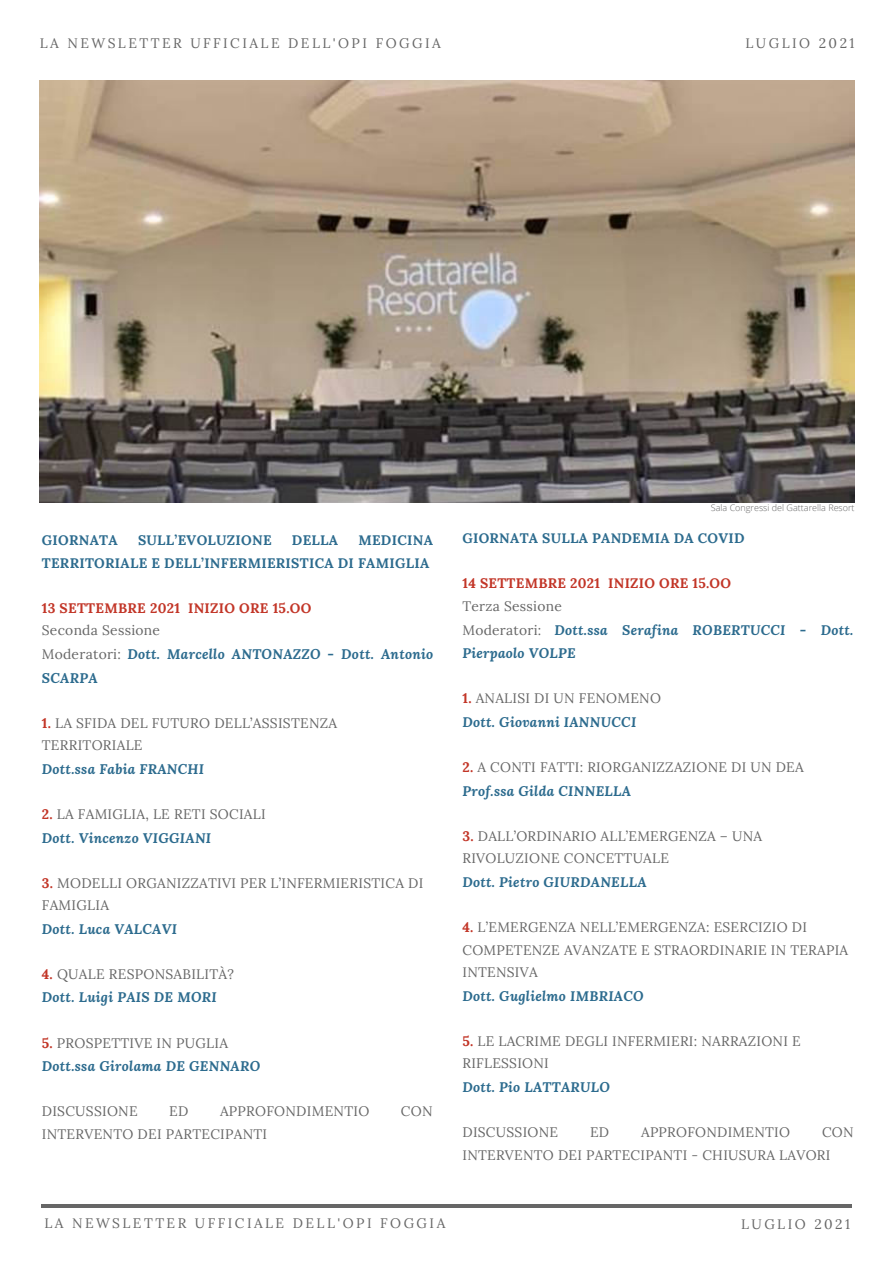
<style>
.page{position:relative;width:894px;height:1264px;background:#fff}
.page>*{position:absolute;margin:0;border:0;box-sizing:border-box;transform-origin:0 0}
.t1{font:13.8px/22.5px "Lora";letter-spacing:.02em;color:#666}
.t2{font:italic 700 13.8px/23.7px "Lora";letter-spacing:.02em;color:#2c6b8e}
.t3{font:700 13.8px/22.5px "Lora";letter-spacing:.02em;color:#2c6b8e;text-align:right}
.t4{font:13.8px "Lora";letter-spacing:.18em;color:#666}
.t5{font:700 13.8px "Lora";letter-spacing:.02em;color:#c23527}
.t6{font:300 9px "Open Sans";color:#666}
.s1{font-weight:400;font-style:normal;color:#666}
.s2{font-weight:700;color:#c23527}
.s3{font-weight:700;font-style:italic;color:#2c6b8e}
.s4{font-style:normal;color:#c23527}
</style>
<div class="page">
<img style="left:40px;top:80px;width:814px;height:422px">
<hr style="left:42px;top:1204px;width:809px;height:3px;background:#666">
<p class="t4" style="left:40px;top:33px;width:402px">LA NEWSLETTER UFFICIALE DELL'OPI FOGGIA</p>
<p class="t4" style="left:745px;top:32px;width:110px">LUGLIO 2021</p>
<p class="t3" style="left:42px;top:527px;width:77px">GIORNATA</p>
<p class="t3" style="left:138px;top:527px;width:135px">SULL’EVOLUZIONE</p>
<p class="t3" style="left:292px;top:527px;width:48px">DELLA</p>
<p class="t3" style="left:42px;top:527px;width:392px">MEDICINA<br>TERRITORIALE E DELL’INFERMIERISTICA DI FAMIGLIA</p>
<p class="t5" style="left:42px;top:596px;width:271px">13 SETTEMBRE 2021 INIZIO ORE 15.OO</p>
<p class="t2" style="left:42px;top:618px;width:393px"><span class="s1">Seconda Sessione<br>Moderatori:</span> Dott. Marcello ANTONAZZO - Dott. Antonio<br>SCARPA</p>
<p class="t1" style="left:42px;top:710px;width:297px"><span class="s2">1.</span> LA SFIDA DEL FUTURO DELL’ASSISTENZA<br>TERRITORIALE</p>
<p class="t2" style="left:42px;top:756px;width:164px">Dott.ssa Fabia FRANCHI</p>
<p class="t1" style="left:42px;top:801px;width:225px;line-height:23.7px"><span class="s2">2.</span> LA FAMIGLIA, LE RETI SOCIALI<br><span class="s3">Dott. Vincenzo VIGGIANI</span></p>
<p class="t1" style="left:42px;top:870px;width:383px"><span class="s2">3.</span> MODELLI ORGANIZZATIVI PER L’INFERMIERISTICA DI<br>FAMIGLIA</p>
<p class="t2" style="left:42px;top:916px;width:137px">Dott. Luca VALCAVI</p>
<p class="t1" style="left:42px;top:961px;width:194px;line-height:23.7px"><span class="s2">4.</span> QUALE RESPONSABILITÀ?<br><span class="s3">Dott. Luigi PAIS DE MORI</span></p>
<p class="t2" style="left:42px;top:1030px;width:220px"><span class="s4">5.</span> <span class="s1">PROSPETTIVE IN PUGLIA<br></span>Dott.ssa Girolama DE GENNARO</p>
<p class="t1" style="left:42px;top:1099px;width:97px">DISCUSSIONE</p>
<p class="t1" style="left:169px;top:1099px;width:21px">ED</p>
<p class="t1" style="left:220px;top:1099px;width:151px">APPROFONDIMENTIO</p>
<p class="t1" style="left:401px;top:1099px;width:33px">CON</p>
<p class="t1" style="left:42px;top:1121px;width:227px">INTERVENTO DEI PARTECIPANTI</p>
<p class="t6" style="left:710px;top:501px;width:145px">Sala Congressi del Gattarella Resort</p>
<p class="t3" style="left:462px;top:526px;width:283px">GIORNATA SULLA PANDEMIA DA COVID</p>
<p class="t5" style="left:462px;top:572px;width:270px">14 SETTEMBRE 2021 INIZIO ORE 15.OO</p>
<p class="t2" style="left:462px;top:593px;width:392px"><span class="s1">Terza Sessione<br>Moderatori:</span> Dott.ssa Serafina ROBERTUCCI - Dott.<br>Pierpaolo VOLPE</p>
<p class="t1" style="left:462px;top:686px;width:200px"><span class="s2">1.</span> ANALISI DI UN FENOMENO</p>
<p class="t2" style="left:462px;top:709px;width:175px">Dott. Giovanni IANNUCCI</p>
<p class="t1" style="left:462px;top:754px;width:343px;line-height:23.7px"><span class="s2">2.</span> A CONTI FATTI: RIORGANIZZAZIONE DI UN DEA<br><span class="s3">Prof.ssa Gilda CINNELLA</span></p>
<p class="t1" style="left:462px;top:823px;width:301px"><span class="s2">3.</span> DALL’ORDINARIO ALL’EMERGENZA – UNA<br>RIVOLUZIONE CONCETTUALE</p>
<p class="t2" style="left:462px;top:869px;width:185px">Dott. Pietro GIURDANELLA</p>
<p class="t1" style="left:462px;top:915px;width:387px"><span class="s2">4.</span> L’EMERGENZA NELL’EMERGENZA: ESERCIZIO DI<br>COMPETENZE AVANZATE E STRAORDINARIE IN TERAPIA<br>INTENSIVA</p>
<p class="t2" style="left:462px;top:983px;width:183px">Dott. Guglielmo IMBRIACO</p>
<p class="t1" style="left:462px;top:1028px;width:340px"><span class="s2">5.</span> LE LACRIME DEGLI INFERMIERI: NARRAZIONI E<br>RIFLESSIONI</p>
<p class="t2" style="left:462px;top:1074px;width:149px">Dott. Pio LATTARULO</p>
<p class="t1" style="left:462px;top:1119px;width:97px">DISCUSSIONE</p>
<p class="t1" style="left:590px;top:1119px;width:21px">ED</p>
<p class="t1" style="left:641px;top:1119px;width:150px">APPROFONDIMENTIO</p>
<p class="t1" style="left:462px;top:1119px;width:392px;text-indent:359px">CON<br>INTERVENTO DEI PARTECIPANTI - CHIUSURA LAVORI</p>
<p class="t4" style="left:44px;top:1212px;width:402px">LA NEWSLETTER UFFICIALE DELL'OPI FOGGIA</p>
<p class="t4" style="left:740px;top:1213px;width:111px">LUGLIO 2021</p>
</div>
